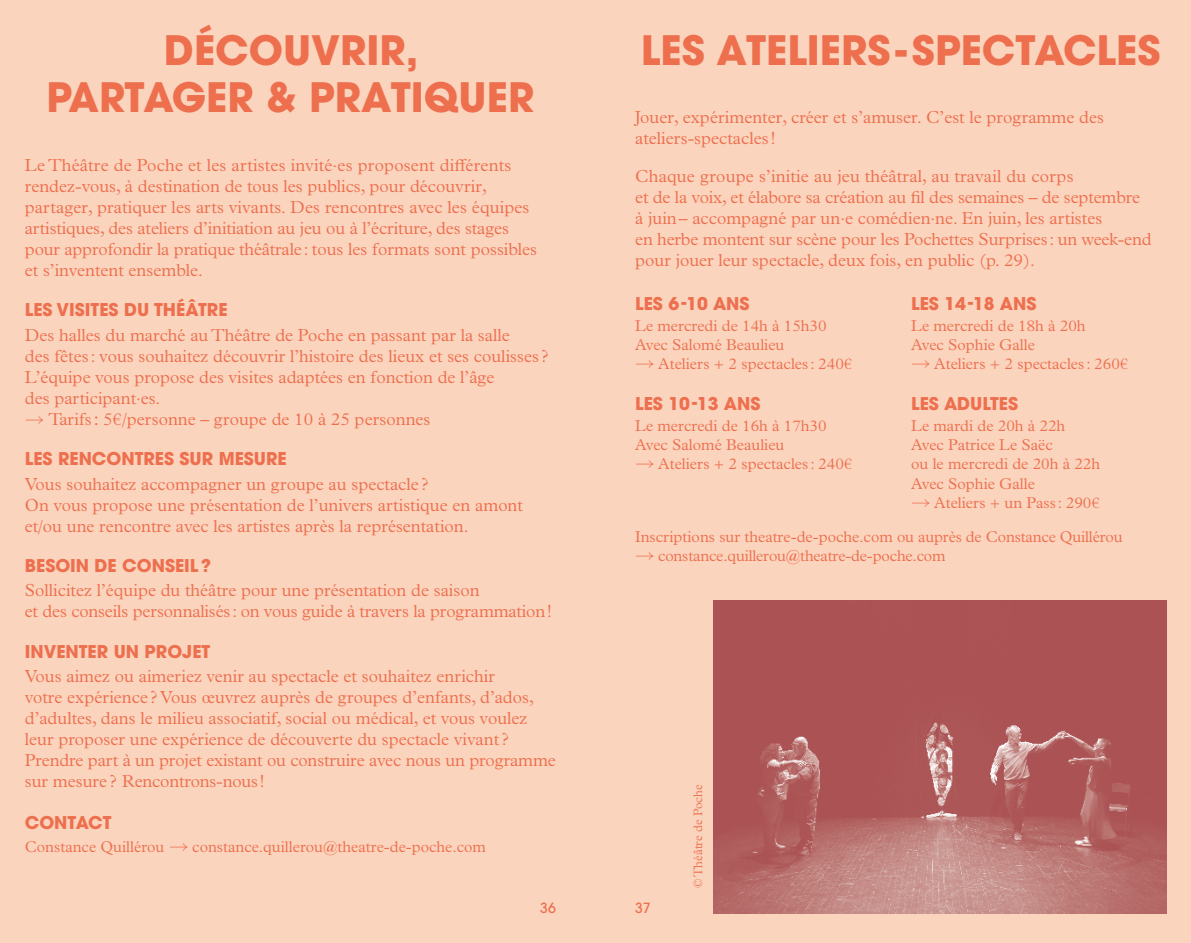
<style>
.page{position:relative;width:1191px;height:943px;background:#fbd4be}
.page>*{position:absolute;margin:0;border:0;box-sizing:border-box;transform-origin:0 0}
.t1{font:700 40.25px/47.2px "ITC Avant Garde Pro";color:#ed6f4e;text-align:center}
.t2{font:300 17.5px/21px "Plantin MT Pro";color:#ed6f4e}
.t3{font:700 17.5px "ITC Avant Garde Pro";color:#ed6f4e}
.t4{font:300 15.75px/19.2px "Plantin MT Pro";color:#ed6f4e}
.t5{font:500 14px "ITC Avant Garde Pro";color:#ed6f4e}
.t6{font:300 12.25px "Plantin MT Pro";color:#ed6f4e}
.s1{font-family:"Firelli Variable";font-weight:400;font-size:14px}
.s2{font-family:"Firelli Variable";font-weight:400}
</style>
<div class="page">
<img style="left:713px;top:600px;width:453px;height:313px">
<h1 class="t1" style="left:46px;top:26px;width:489px">DÉCOUVRIR,<br>PARTAGER &amp; PRATIQUER</h1>
<p class="t2" style="left:25px;top:155px;width:514px">Le Théâtre de Poche et les artistes invité·es proposent différents rendez-vous, à destination de tous les publics, pour découvrir, partager, pratiquer les arts vivants. Des rencontres avec les équipes artistiques, des ateliers d’initiation au jeu ou à l’écriture, des stages pour approfondir la pratique théâtrale: tous les formats sont possibles et s’inventent ensemble.</p>
<p class="t3" style="left:25px;top:298px;width:204px">LES VISITES DU THÉÂTRE</p>
<p class="t2" style="left:25px;top:324px;width:525px">Des halles du marché au Théâtre de Poche en passant par la salle<br>des fêtes: vous souhaitez découvrir l’histoire des lieux et ses coulisses ?<br>L’équipe vous propose des visites adaptées en fonction de l’âge<br>des participant·es.<br><span class="s1">--&gt;</span> Tarifs<span class="s2">:</span> 5€/personne – groupe de 10 à 25 personnes</p>
<p class="t3" style="left:25px;top:447px;width:263px">LES RENCONTRES SUR MESURE</p>
<p class="t2" style="left:25px;top:473px;width:499px">Vous souhaitez accompagner un groupe au spectacle ?<br>On vous propose une présentation de l’univers artistique en amont et/ou une rencontre avec les artistes après la représentation.</p>
<p class="t3" style="left:25px;top:554px;width:188px">BESOIN DE CONSEIL?</p>
<p class="t2" style="left:25px;top:580px;width:528px">Sollicitez l’équipe du théâtre pour une présentation de saison<br>et des conseils personnalisés: on vous guide à travers la programmation!</p>
<p class="t3" style="left:25px;top:639px;width:187px">INVENTER UN PROJET</p>
<p class="t2" style="left:25px;top:666px;width:532px">Vous aimez ou aimeriez venir au spectacle et souhaitez enrichir<br>votre expérience ? Vous œuvrez auprès de groupes d’enfants, d’ados, d’adultes, dans le milieu associatif, social ou médical, et vous voulez leur proposer une expérience de découverte du spectacle vivant ?<br>Prendre part à un projet existant ou construire avec nous un programme sur mesure ? Rencontrons-nous!</p>
<p class="t3" style="left:25px;top:811px;width:88px">CONTACT</p>
<p class="t4" style="left:25px;top:837px;width:463px">Constance Quillérou <span class="s1">--&gt;</span> constance.quillerou@theatre-de-poche.com</p>
<p class="t5" style="left:540px;top:899px;width:17px">36</p>
<h1 class="t1" style="left:641px;top:26px;width:521px">LES ATELIERS-SPECTACLES</h1>
<p class="t2" style="left:635px;top:106px;width:470px">Jouer, expérimenter, créer et s’amuser. C’est le programme des ateliers-spectacles!</p>
<p class="t2" style="left:635px;top:166px;width:518px">Chaque groupe s’initie au jeu théâtral, au travail du corps<br>et de la voix, et élabore sa création au fil des semaines – de septembre à juin– accompagné par un·e comédien·ne. En juin, les artistes<br>en herbe montent sur scène pour les Pochettes Surprises: un week-end pour jouer leur spectacle, deux fois, en public (p. 29).</p>
<p class="t3" style="left:635px;top:292px;width:116px">LES 6-10 ANS</p>
<p class="t4" style="left:635px;top:316px;width:219px">Le mercredi de 14h à 15h30<br>Avec Salomé Beaulieu<br><span class="s1">--&gt;</span> Ateliers + 2 spectacles: 240€</p>
<p class="t3" style="left:635px;top:391px;width:127px">LES 10-13 ANS</p>
<p class="t4" style="left:635px;top:416px;width:219px">Le mercredi de 16h à 17h30<br>Avec Salomé Beaulieu<br><span class="s1">--&gt;</span> Ateliers + 2 spectacles: 240€</p>
<p class="t3" style="left:911px;top:292px;width:127px">LES 14-18 ANS</p>
<p class="t4" style="left:911px;top:316px;width:219px">Le mercredi de 18h à 20h<br>Avec Sophie Galle<br><span class="s1">--&gt;</span> Ateliers + 2 spectacles: 260€</p>
<p class="t3" style="left:911px;top:391px;width:109px">LES ADULTES</p>
<p class="t4" style="left:911px;top:416px;width:190px">Le mardi de 20h à 22h<br>Avec Patrice Le Saëc<br>ou le mercredi de 20h à 22h<br>Avec Sophie Galle<br><span class="s1">--&gt;</span> Ateliers + un Pass: 290€</p>
<p class="t4" style="left:635px;top:527px;width:489px">Inscriptions sur theatre-de-poche.com ou auprès de Constance Quillérou <span class="s1">--&gt;</span> constance.quillerou@theatre-de-poche.com</p>
<p class="t5" style="left:635px;top:899px;width:17px">37</p>
<p class="t6" style="left:691px;top:888px;width:105px;rotate:-90deg">© Théâtre de Poche</p>
</div>
